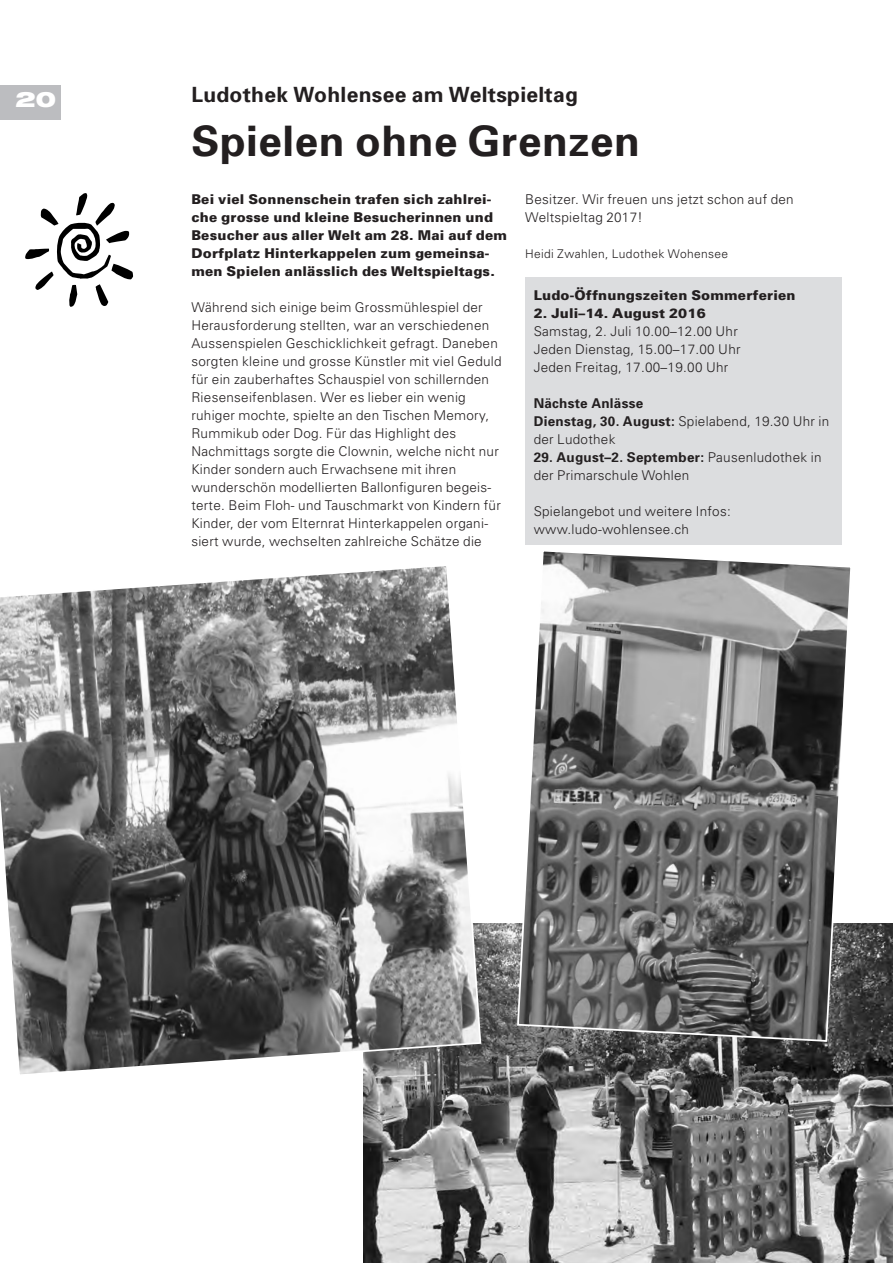
<style>
.page{position:relative;width:893px;height:1263px;background:#fff}
.page>*{position:absolute;margin:0;border:0;box-sizing:border-box;transform-origin:0 0}
.t1{font:700 42px "Univers";letter-spacing:.015em;color:#231f20}
.t2{font:700 21px "Univers";letter-spacing:.015em;color:#231f20}
.t3{font:900 expanded 21px "Helvetica Neue LT Com";color:#fff}
.t4{font:300 13.5px/18px "Univers";letter-spacing:.02em;color:#231f20}
.t5{font:900 13.5px/18px "Univers";letter-spacing:.015em;color:#231f20}
.t6{font:700 13.5px/18px "Univers";letter-spacing:.02em;color:#231f20}
.t7{font:300 12px "Univers";letter-spacing:.03em;color:#231f20}
.s1{font-weight:300}
.s2{font-weight:700}
</style>
<div class="page">
<div style="left:0;top:85px;width:61px;height:35px;background:#bcbdc0"></div>
<svg style="left:25px;top:193px;width:108px;height:114px"></svg>
<div style="left:525px;top:277px;width:317px;height:268px;background:#dcdddf"></div>
<img style="left:363px;top:923px;width:530px;height:340px">
<svg style="left:516px;top:551px;width:337px;height:492px;background:#7d7d7d"></svg>
<svg style="left:0;top:566px;width:482px;height:511px"></svg>
<h2 class="t3" style="left:15px;top:86px;width:42px">20</h2>
<h2 class="t2" style="left:191px;top:81px;width:388px">Ludothek Wohlensee am Weltspieltag</h2>
<h1 class="t1" style="left:191px;top:114px;width:450px">Spielen ohne Grenzen</h1>
<p class="t5" style="left:191px;top:190px;width:317px">Bei viel Sonnenschein trafen sich zahlrei&shy;che grosse und kleine Besucherinnen und Besucher aus aller Welt am 28. Mai auf dem Dorfplatz Hinterkappelen zum gemeinsa&shy;men Spielen anlässlich des Weltspieltags.</p>
<p class="t4" style="left:191px;top:298px;width:312px">Während sich einige beim Grossmühlespiel der Herausforderung stellten, war an verschiedenen Aussenspielen Geschicklichkeit gefragt. Daneben sorgten kleine und grosse Künstler mit viel Geduld für ein zauberhaftes Schauspiel von schillernden Riesenseifenblasen. Wer es lieber ein wenig ruhiger mochte, spielte an den Tischen Memory, Rummikub oder Dog. Für das Highlight des Nachmittags sorgte die Clownin, welche nicht nur Kinder sondern auch Erwachsene mit ihren wunderschön modellierten Ballonfiguren begeis&shy;terte. Beim Floh- und Tauschmarkt von Kindern für Kinder, der vom Elternrat Hinterkappelen organi&shy;siert wurde, wechselten zahlreiche Schätze die</p>
<p class="t4" style="left:525px;top:190px;width:270px">Besitzer. Wir freuen uns jetzt schon auf den<br>Weltspieltag 2017!</p>
<p class="t7" style="left:525px;top:247px;width:205px">Heidi Zwahlen, Ludothek Wohensee</p>
<p class="t5" style="left:534px;top:286px;width:263px">Ludo-Öffnungszeiten Sommerferien</p>
<p class="t5" style="left:534px;top:304px;width:174px">2. Juli–14. August 2016</p>
<p class="t4" style="left:534px;top:322px;width:208px">Samstag, 2. Juli 10.00–12.00 Uhr<br>Jeden Dienstag, 15.00–17.00 Uhr<br>Jeden Freitag, 17.00–19.00 Uhr</p>
<p class="t6" style="left:534px;top:393px;width:297px">Nächste Anlässe<br>Dienstag, 30. August: <span class="s1">Spielabend, 19.30 Uhr in der Ludothek</span></p>
<p class="t4" style="left:534px;top:447px;width:289px"><span class="s2">29. August–2. September:</span> Pausenludothek in der Primarschule Wohlen</p>
<p class="t4" style="left:534px;top:501px;width:199px">Spielangebot und weitere Infos: www.ludo-wohlensee.ch</p>
</div>
